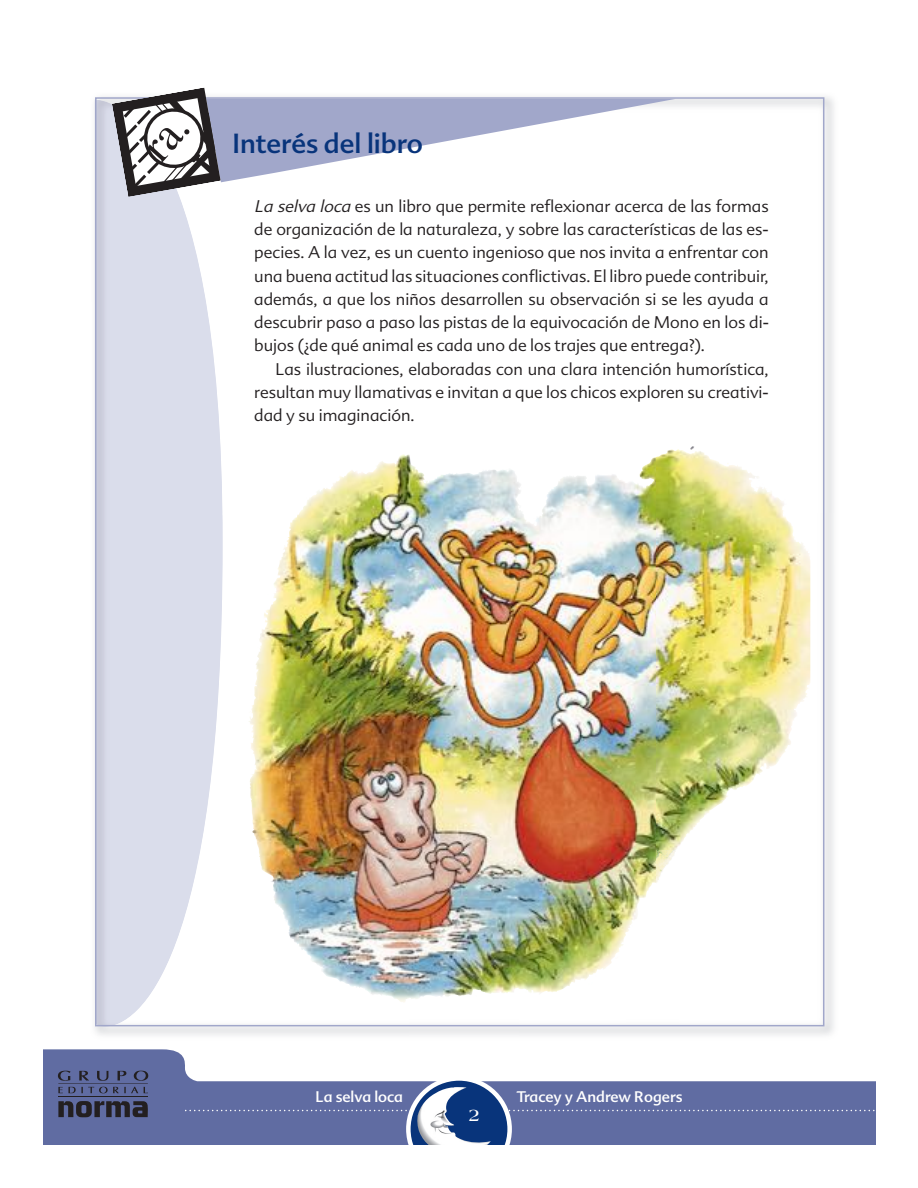
<style>
.page{position:relative;width:918px;height:1188px;background:#fff}
.page>*{position:absolute;margin:0;border:0;box-sizing:border-box;transform-origin:0 0}
.t1{font:27px "Advert";color:#08347b}
.t2{font:700 18px "Americana Std";color:#fff}
.t3{font:300 16.5px/23.2px "Advert";color:#231f20;text-align:justify}
.t4{font:15px "Advert";color:#fff}
.s1{font-style:italic}
</style>
<div class="page">
<div style="left:43px;top:1049px;width:145px;height:96px;background:#606ca2"></div>
<svg style="left:185px;top:1076px;width:691px;height:69px;background:#6e79aa"></svg>
<img style="left:416px;top:1087px;width:75px;height:58px">
<hr style="left:58px;top:1083px;width:90px;height:1px;background:#231f20">
<hr style="left:58px;top:1096px;width:90px;height:1px;background:#231f20">
<svg style="left:58px;top:1101px;width:90px;height:16px"></svg>
<svg style="left:58px;top:1071px;width:90px;height:10px"></svg>
<svg style="left:58px;top:1087px;width:90px;height:6px"></svg>
<img style="left:824px;top:302px;width:10px;height:211px">
<img style="left:824px;top:513px;width:10px;height:53px">
<img style="left:786px;top:566px;width:48px;height:469px">
<img style="left:95px;top:97px;width:729px;height:929px">
<svg style="left:112px;top:87px;width:564px;height:110px"></svg>
<h1 class="t1" style="left:232px;top:133px;width:192px">Interés del libro</h1>
<p class="t3" style="left:254px;top:196px;width:516px"><span class="s1">La selva loca</span> es un libro que permite reflexionar acerca de las formas de organización de la naturaleza, y sobre las características de las es&shy;pecies. A la vez, es un cuento ingenioso que nos invita a enfrentar con una buena actitud las situaciones conflictivas. El libro puede contribuir, además, a que los niños desarrollen su observación si se les ayuda a descubrir paso a paso las pistas de la equivocación de Mono en los di&shy;bujos (¿de qué animal es cada uno de los trajes que entrega?).</p>
<p class="t3" style="left:254px;top:359px;width:516px;text-indent:21px">Las ilustraciones, elaboradas con una clara intención humorística, resultan muy llamativas e invitan a que los chicos exploren su creativi&shy;dad y su imaginación.</p>
<p class="t4" style="left:316px;top:1091px;width:89px">La selva loca</p>
<p class="t4" style="left:516px;top:1091px;width:168px">Tracey y Andrew Rogers</p>
<p class="t2" style="left:469px;top:1108px;width:13px">2</p>
</div>
